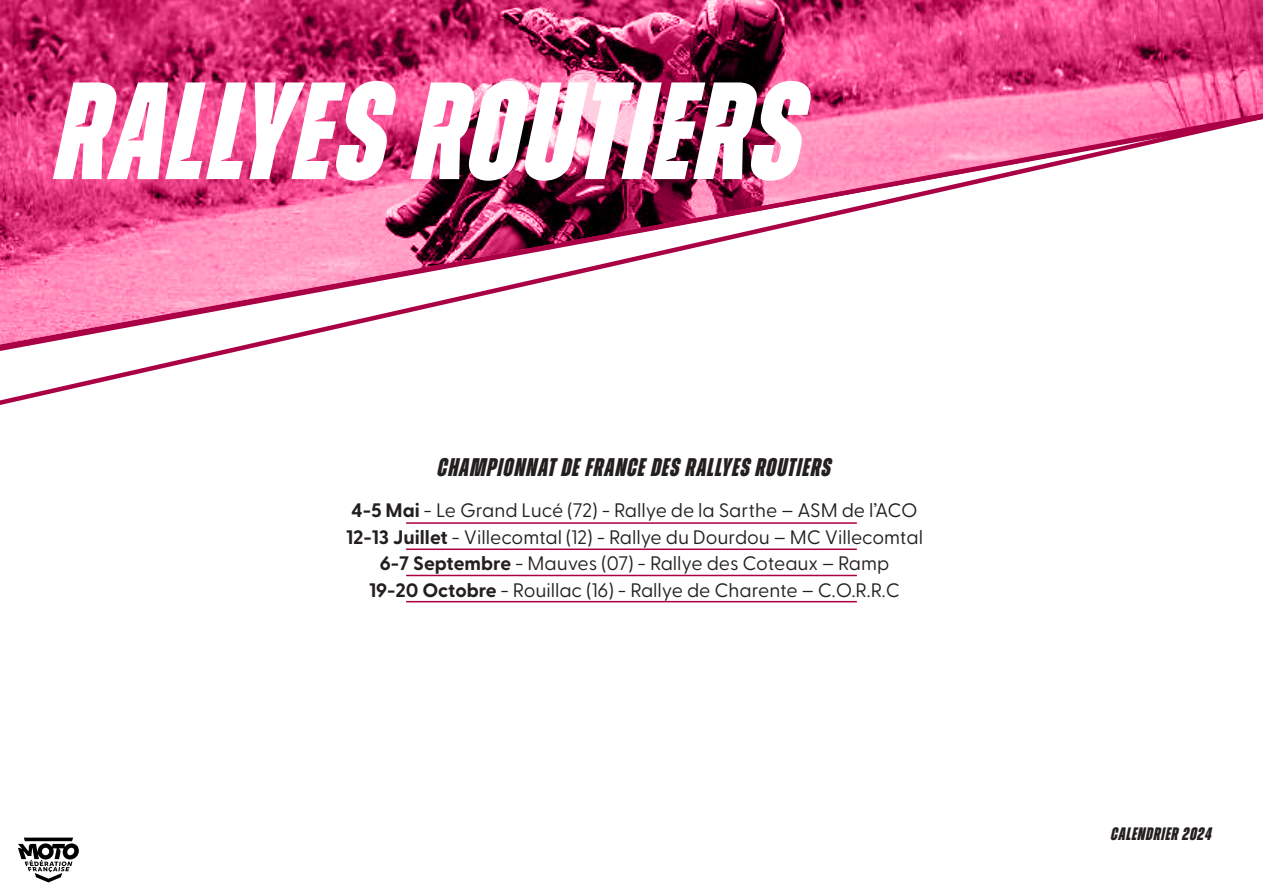
<style>
.page{position:relative;width:1263px;height:893px;background:#fff}
.page>*{position:absolute;margin:0;border:0;box-sizing:border-box;transform-origin:0 0}
.t1{font:italic 800 138px "Zuume Cut";letter-spacing:.03em;color:#fff}
.t2{font:italic 800 25.5px "Zuume";letter-spacing:.05em;color:#241f1f}
.t3{font:19.5px/26.5px "Greycliff CF";color:#241f1f;text-align:center}
.t4{font:italic 800 18px "Zuume";letter-spacing:.05em;color:#241f1f}
.s1{font-weight:700}
</style>
<div class="page">
<svg style="left:18px;top:838px;width:61px;height:44px"></svg>
<hr style="left:406px;top:601px;width:451px;height:1px;background:#aa0046">
<hr style="left:406px;top:522px;width:451px;height:2px;background:#aa0046">
<hr style="left:406px;top:548px;width:451px;height:2px;background:#aa0046">
<hr style="left:406px;top:575px;width:451px;height:1px;background:#aa0046">
<svg style="left:0;top:0;width:1263px;height:349px"></svg>
<h1 class="t1" style="left:57px;top:58px;width:747px">RALLYES ROUTIERS</h1>
<h2 class="t2" style="left:438px;top:454px;width:395px">CHAMPIONNAT DE FRANCE DES RALLYES ROUTIERS</h2>
<p class="t3" style="left:346px;top:495px;width:578px"><span class="s1">4-5 Mai</span> - Le Grand Lucé (72) - Rallye de la Sarthe – ASM de l’ACO <span class="s1">12-13 Juillet</span> - Villecomtal (12) - Rallye du Dourdou – MC Villecomtal <span class="s1">6-7 Septembre</span> - Mauves (07) - Rallye des Coteaux – Ramp<br><span class="s1">19-20 Octobre</span> - Rouillac (16) - Rallye de Charente – C.O.R.R.C</p>
<p class="t4" style="left:1111px;top:824px;width:102px">CALENDRIER 2024</p>
</div>
